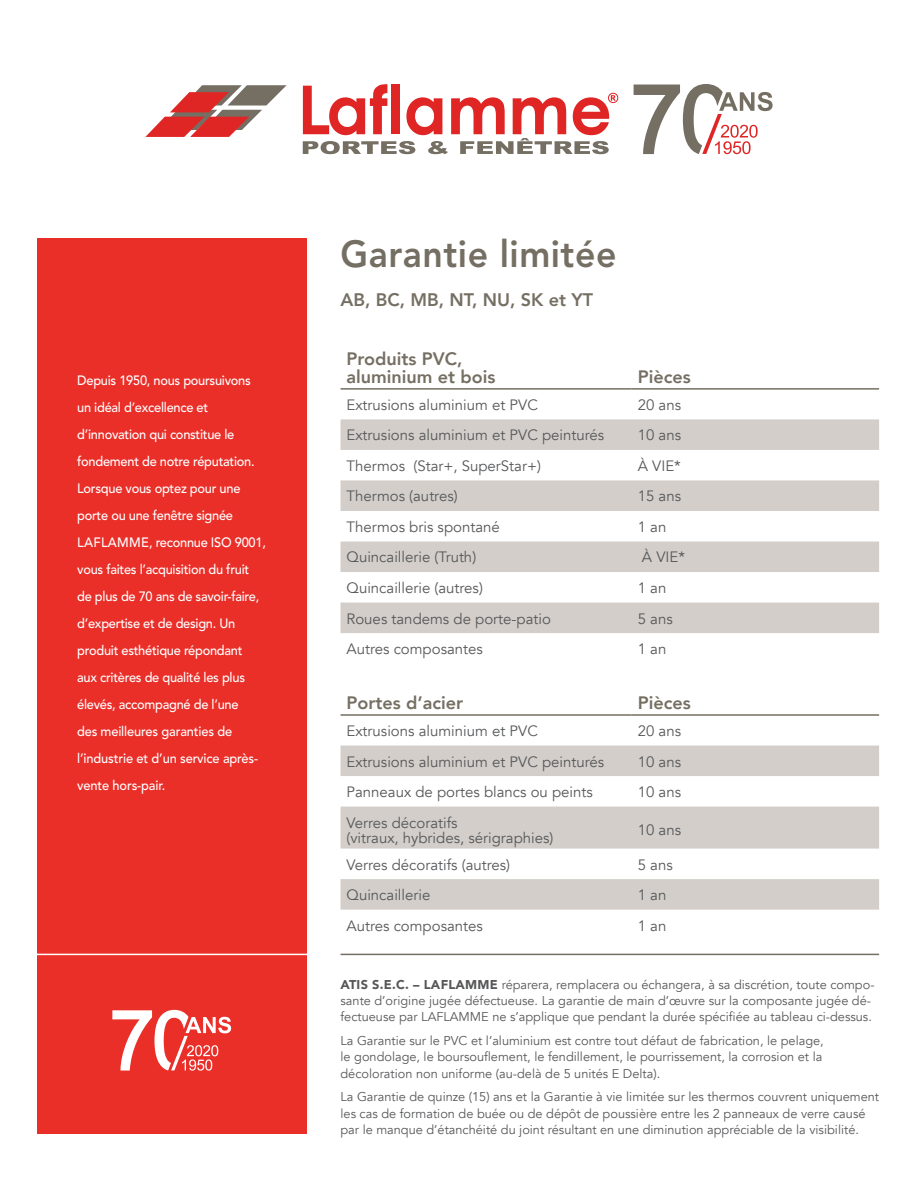
<style>
.page{position:relative;width:918px;height:1188px;background:#fff}
.page>*{position:absolute;margin:0;border:0;box-sizing:border-box;transform-origin:0 0}
.t1{font:800 37.5px "Avenir LT Std";letter-spacing:.015em;color:#756f63;scale:.95 1}
.t2{font:800 18px/18px "Avenir";color:#756f63}
.t3{font:800 18px "Avenir LT Std";color:#756f63}
.t4{font:15px/15px "Avenir";color:#57585a}
.t5{font:500 13.5px/27px "Avenir LT Std";letter-spacing:-.02em;color:#fff;scale:.95 1}
.t6{font:12.75px/16.5px "Avenir";color:#57585a}
.s1{font-weight:900}
</style>
<div class="page">
<div style="left:37px;top:238px;width:270px;height:896px;background:#ea2f29"></div>
<svg style="left:112px;top:1010px;width:119px;height:61px"></svg>
<svg style="left:341px;top:419px;width:538px;height:491px"></svg>
<hr style="left:341px;top:388px;width:291px;height:2px;background:#756f63">
<hr style="left:632px;top:388px;width:247px;height:2px;background:#756f63">
<hr style="left:341px;top:714px;width:291px;height:2px;background:#756f63">
<hr style="left:632px;top:714px;width:247px;height:2px;background:#756f63">
<hr style="left:341px;top:954px;width:538px;height:1px;background:#756f63">
<hr style="left:31px;top:954px;width:279px;height:1px;background:#fff">
<svg style="left:145px;top:85px;width:142px;height:52px"></svg>
<svg style="left:303px;top:84px;width:315px;height:70px"></svg>
<svg style="left:634px;top:84px;width:139px;height:70px"></svg>
<p class="t5" style="left:77px;top:367px;width:200px">Depuis 1950, nous poursuivons un idéal d’excellence et d’innovation qui constitue le fondement de notre réputation.<br>Lorsque vous optez pour une porte ou une fenêtre signée<br>LAFLAMME, reconnue ISO 9001, vous faites l’acquisition du fruit de plus de 70 ans de savoir-faire, d’expertise et de design. Un produit esthétique répondant<br>aux critères de qualité les plus élevés, accompagné de l’une<br>des meilleures garanties de l’industrie et d’un service après&shy;vente hors-pair.</p>
<h1 class="t1" style="left:341px;top:231px;width:292px">Garantie limitée</h1>
<h2 class="t3" style="left:341px;top:289px;width:254px">AB, BC, MB, NT, NU, SK et YT</h2>
<h2 class="t2" style="left:347px;top:350px;width:151px">Produits PVC, aluminium et bois</h2>
<h2 class="t2" style="left:638px;top:368px;width:55px">Pièces</h2>
<p class="t4" style="left:347px;top:397px;width:193px">Extrusions aluminium et PVC</p>
<p class="t4" style="left:638px;top:397px;width:45px">20 ans</p>
<p class="t4" style="left:347px;top:428px;width:259px">Extrusions aluminium et PVC peinturés</p>
<p class="t4" style="left:638px;top:428px;width:45px">10 ans</p>
<p class="t4" style="left:347px;top:459px;width:196px">Thermos (Star+, SuperStar+)</p>
<p class="t4" style="left:638px;top:459px;width:45px">À VIE*</p>
<p class="t4" style="left:347px;top:489px;width:113px">Thermos (autres)</p>
<p class="t4" style="left:638px;top:489px;width:45px">15 ans</p>
<p class="t4" style="left:347px;top:520px;width:155px">Thermos bris spontané</p>
<p class="t4" style="left:638px;top:520px;width:30px">1 an</p>
<p class="t4" style="left:347px;top:550px;width:131px">Quincaillerie (Truth)</p>
<p class="t4" style="left:642px;top:550px;width:45px">À VIE*</p>
<p class="t4" style="left:347px;top:581px;width:138px">Quincaillerie (autres)</p>
<p class="t4" style="left:638px;top:581px;width:30px">1 an</p>
<p class="t4" style="left:347px;top:611px;width:206px">Roues tandems de porte-patio</p>
<p class="t4" style="left:638px;top:611px;width:37px">5 ans</p>
<p class="t4" style="left:347px;top:642px;width:138px">Autres composantes</p>
<p class="t4" style="left:638px;top:642px;width:30px">1 an</p>
<h2 class="t2" style="left:347px;top:694px;width:118px">Portes d’acier</h2>
<h2 class="t2" style="left:638px;top:694px;width:55px">Pièces</h2>
<p class="t4" style="left:347px;top:724px;width:193px">Extrusions aluminium et PVC</p>
<p class="t4" style="left:638px;top:724px;width:45px">20 ans</p>
<p class="t4" style="left:347px;top:754px;width:259px">Extrusions aluminium et PVC peinturés</p>
<p class="t4" style="left:638px;top:754px;width:45px">10 ans</p>
<p class="t4" style="left:347px;top:785px;width:248px">Panneaux de portes blancs ou peints</p>
<p class="t4" style="left:638px;top:785px;width:45px">10 ans</p>
<p class="t4" style="left:347px;top:815px;width:208px">Verres décoratifs<br>(vitraux, hybrides, sérigraphies)</p>
<p class="t4" style="left:638px;top:823px;width:45px">10 ans</p>
<p class="t4" style="left:347px;top:857px;width:165px">Verres décoratifs (autres)</p>
<p class="t4" style="left:638px;top:857px;width:37px">5 ans</p>
<p class="t4" style="left:347px;top:888px;width:85px">Quincaillerie</p>
<p class="t4" style="left:638px;top:888px;width:30px">1 an</p>
<p class="t4" style="left:347px;top:918px;width:138px">Autres composantes</p>
<p class="t4" style="left:638px;top:918px;width:30px">1 an</p>
<p class="t6" style="left:341px;top:976px;width:536px"><span class="s1">ATIS S.E.C. – LAFLAMME</span> réparera, remplacera ou échangera, à sa discrétion, toute compo&shy;sante d’origine jugée défectueuse. La garantie de main d’œuvre sur la composante jugée dé&shy;fectueuse par LAFLAMME ne s’applique que pendant la durée spécifiée au tableau ci-dessus.</p>
<p class="t6" style="left:341px;top:1032px;width:485px;text-align:justify">La Garantie sur le PVC et l’aluminium est contre tout défaut de fabrication, le pelage, le gondolage, le boursouflement, le fendillement, le pourrissement, la corrosion et la décoloration non uniforme (au-delà de 5 unités E Delta).</p>
<p class="t6" style="left:341px;top:1089px;width:540px">La Garantie de quinze (15) ans et la Garantie à vie limitée sur les thermos couvrent uniquement les cas de formation de buée ou de dépôt de poussière entre les 2 panneaux de verre causé par le manque d’étanchéité du joint résultant en une diminution appréciable de la visibilité.</p>
</div>
